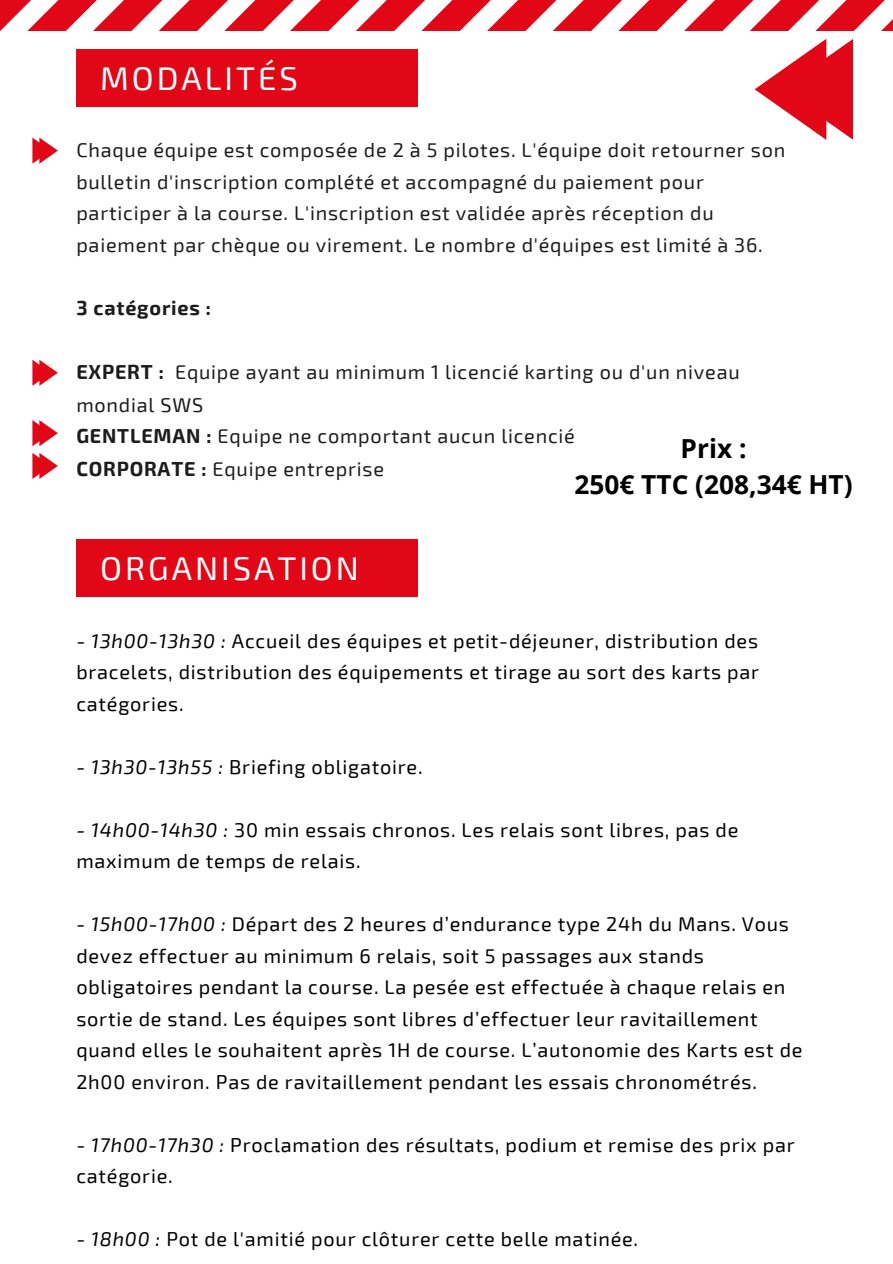
<style>
.page{position:relative;width:893px;height:1264px;background:#fff}
.page>*{position:absolute;margin:0;border:0;box-sizing:border-box;transform-origin:0 0}
.t1{font:32.7px "Exo 2";letter-spacing:.09em;color:#fff}
.t2{font:700 26.25px/36px "Open Sans";color:#000;text-align:center}
.t3{font:19.8px/31.5px "Exo 2";letter-spacing:.04em;color:#000}
.t4{font:19.8px/31.5px "Exo 2";letter-spacing:.04em;color:#1c1c1c}
.t5{font:700 19.8px "Exo 2";letter-spacing:.04em;color:#1c1c1c}
.s1{font-weight:700}
.s2{font-style:italic}
</style>
<div class="page">
<svg style="left:32px;top:138px;width:26px;height:25px"></svg>
<svg style="left:0;top:0;width:892px;height:30px"></svg>
<svg style="left:754px;top:39px;width:98px;height:101px"></svg>
<svg style="left:32px;top:360px;width:26px;height:25px"></svg>
<div style="left:76px;top:49px;width:341px;height:57px;background:#e10716"></div>
<svg style="left:32px;top:420px;width:26px;height:26px"></svg>
<svg style="left:32px;top:453px;width:26px;height:26px"></svg>
<div style="left:76px;top:539px;width:341px;height:58px;background:#e10716"></div>
<p class="t1" style="left:100px;top:57px;width:199px">MODALITÉS</p>
<p class="t4" style="left:76px;top:134px;width:710px">Chaque équipe est composée de 2 à 5 pilotes. L'équipe doit retourner son bulletin d'inscription complété et accompagné du paiement pour participer à la course. L'inscription est validée après réception du paiement par chèque ou virement. Le nombre d'équipes est limité à 36.</p>
<p class="t5" style="left:76px;top:295px;width:136px">3 catégories :</p>
<p class="t4" style="left:76px;top:355px;width:664px;line-height:32.7px"><span class="s1">EXPERT :</span> Equipe ayant au minimum 1 licencié karting ou d'un niveau mondial SWS</p>
<p class="t4" style="left:76px;top:419px;width:500px"><span class="s1">GENTLEMAN :</span> Equipe ne comportant aucun licencié</p>
<p class="t4" style="left:76px;top:452px;width:309px"><span class="s1">CORPORATE :</span> Equipe entreprise</p>
<p class="t2" style="left:574px;top:430px;width:280px">Prix :<br>250€ TTC (208,34€ HT)</p>
<h1 class="t1" style="left:100px;top:547px;width:260px">ORGANISATION</h1>
<p class="t3" style="left:76px;top:624px;width:684px;text-align:justify">- <span class="s2">13h00-13h30 :</span> Accueil des équipes et petit-déjeuner, distribution des bracelets, distribution des équipements et tirage au sort des karts par catégories.</p>
<h3 class="t3" style="left:76px;top:750px;width:348px"><span class="s2">- 13h30-13h55 :</span> Briefing obligatoire.</h3>
<p class="t3" style="left:76px;top:813px;width:663px"><span class="s2">- 14h00-14h30 :</span> 30 min essais chronos. Les relais sont libres, pas de maximum de temps de relais.</p>
<p class="t3" style="left:76px;top:907px;width:727px"><span class="s2">- 15h00-17h00 :</span> Départ des 2 heures d’endurance type 24h du Mans. Vous devez effectuer au minimum 6 relais, soit 5 passages aux stands obligatoires pendant la course. La pesée est effectuée à chaque relais en sortie de stand. Les équipes sont libres d’effectuer leur ravitaillement quand elles le souhaitent après 1H de course. L’autonomie des Karts est de 2h00 environ. Pas de ravitaillement pendant les essais chronométrés.</p>
<p class="t3" style="left:76px;top:1128px;width:719px">- <span class="s2">17h00-17h30 :</span> Proclamation des résultats, podium et remise des prix par catégorie.</p>
<h2 class="t3" style="left:76px;top:1222px;width:563px">- <span class="s2">18h00 :</span> Pot de l'amitié pour clôturer cette belle matinée.</h2>
</div>
